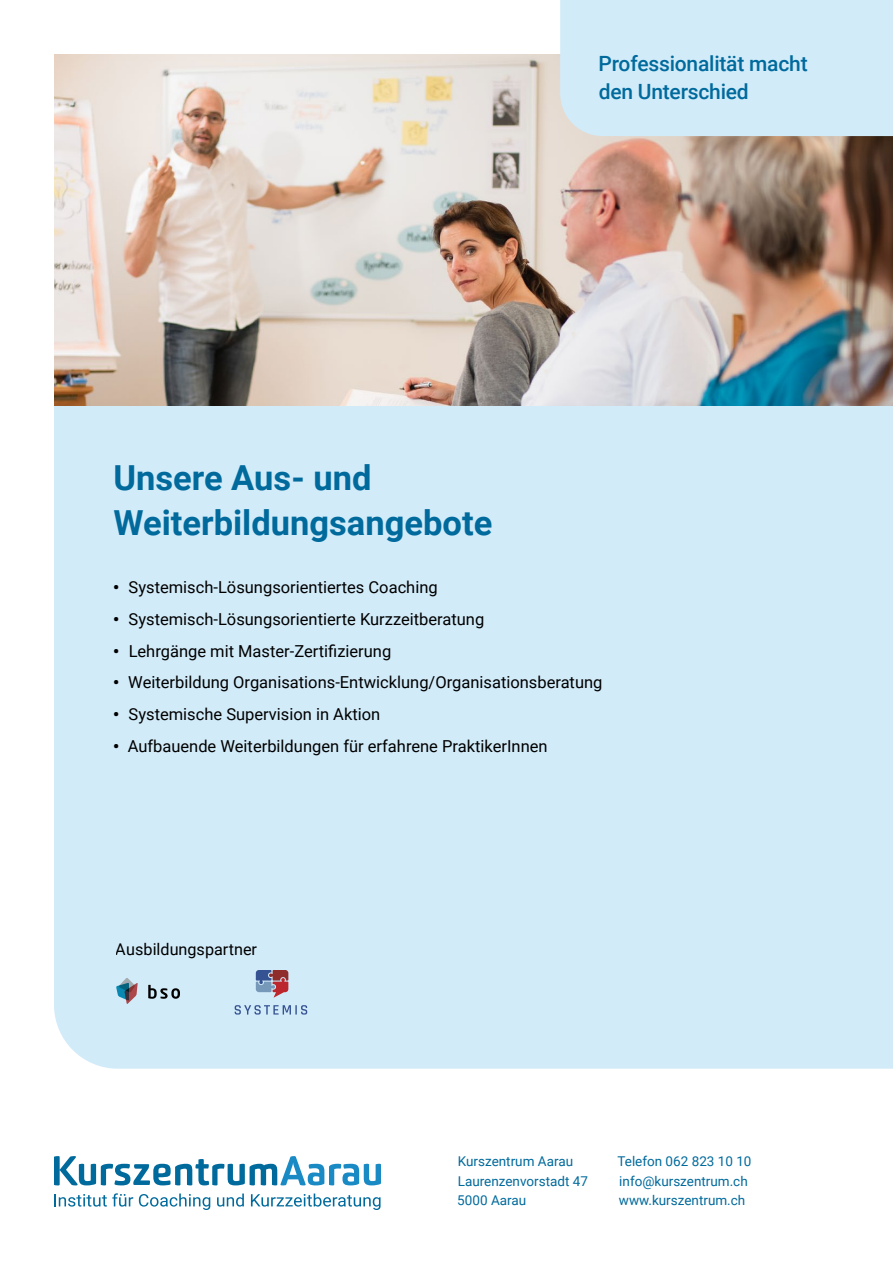
<style>
.page{position:relative;width:893px;height:1263px;background:#fff}
.page>*{position:absolute;margin:0;border:0;box-sizing:border-box;transform-origin:0 0}
.t1{font:700 34.5px/45px "Roboto";color:#006a9c}
.t2{font:500 21px/28.5px "Roboto";letter-spacing:-.01em;color:#006a9c}
.t3{font:16.5px "Roboto";color:#000}
.t4{font:16.2px "Roboto";color:#000}
.t5{font:13.5px/19.5px "Roboto";color:#006a9c}
.s1{font-weight:900}
</style>
<div class="page">
<div style="left:54px;top:406px;width:839px;height:663px;background:#d2ebf9"></div>
<img style="left:54px;top:54px;width:839px;height:352px">
<div style="left:560px;top:0;width:333px;height:136px;background:#d2ebf9"></div>
<div style="left:113px;top:941px;width:206px;height:86px;background:#d2ebf9"></div>
<svg style="left:148px;top:985px;width:32px;height:14px"></svg>
<svg style="left:116px;top:978px;width:22px;height:26px"></svg>
<svg style="left:256px;top:970px;width:32px;height:28px"></svg>
<svg style="left:235px;top:1005px;width:72px;height:9px"></svg>
<svg style="left:54px;top:1156px;width:327px;height:29px"></svg>
<svg style="left:54px;top:1193px;width:79px;height:13px"></svg>
<svg style="left:139px;top:1193px;width:71px;height:17px"></svg>
<svg style="left:217px;top:1193px;width:27px;height:13px"></svg>
<svg style="left:251px;top:1193px;width:130px;height:17px"></svg>
<p class="t2" style="left:599px;top:48px;width:210px">Professionalität macht den Unterschied</p>
<h1 class="t1" style="left:113px;top:454px;width:380px">Unsere Aus- und<br>Weiterbildungsangebote</h1>
<p class="t3" style="left:113px;top:575px;width:326px"><span class="s1">•</span> Systemisch-Lösungsorientiertes Coaching</p>
<p class="t3" style="left:113px;top:607px;width:373px"><span class="s1">•</span> Systemisch-Lösungsorientierte Kurzzeitberatung</p>
<p class="t3" style="left:113px;top:639px;width:280px"><span class="s1">•</span> Lehrgänge mit Master-Zertifizierung</p>
<p class="t3" style="left:113px;top:671px;width:491px"><span class="s1">•</span> Weiterbildung Organisations-Entwicklung/Organisationsberatung</p>
<p class="t3" style="left:113px;top:703px;width:269px"><span class="s1">•</span> Systemische Supervision in Aktion</p>
<p class="t3" style="left:113px;top:735px;width:436px"><span class="s1">•</span> Aufbauende Weiterbildungen für erfahrene PraktikerInnen</p>
<p class="t4" style="left:116px;top:937px;width:143px">Ausbildungspartner</p>
<p class="t5" style="left:457px;top:1151px;width:132px">Kurszentrum Aarau<br>Laurenzenvorstadt 47<br>5000 Aarau</p>
<p class="t5" style="left:617px;top:1151px;width:136px">Telefon 062 823 10 10 info@kurszentrum.ch www.kurszentrum.ch</p>
</div>
